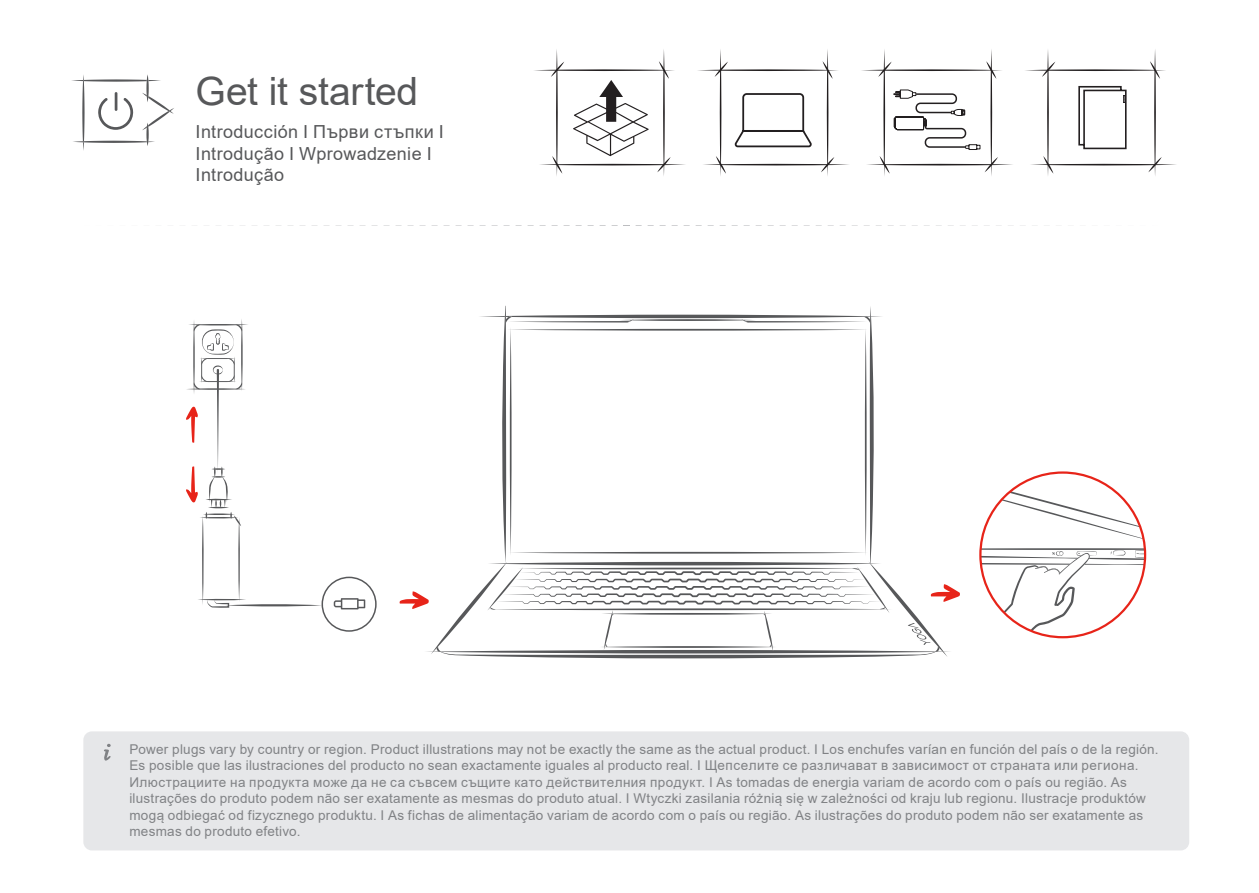
<style>
.page{position:relative;width:1259px;height:893px;background:#fff}
.page>*{position:absolute;margin:0;border:0;box-sizing:border-box;transform-origin:0 0}
.title_addtional_info{font:39px "Arial";letter-spacing:-.005em;color:#57585a}
.title_addtional_info-2{font:18px/21.6px "Arial";letter-spacing:.02em;color:#57585a}
.body_info_60_hui{font:13.5px/16.5px "Arial";letter-spacing:.02em;color:#808285}
</style>
<div class="page">
<svg style="left:72px;top:74px;width:102px;height:76px"></svg>
<div style="left:83px;top:731px;width:1106px;height:119px;background:#e6e7e9;border-radius:9px"></div>
<svg style="left:104px;top:744px;width:7px;height:17px"></svg>
<svg style="left:534px;top:49px;width:151px;height:127px"></svg>
<svg style="left:698px;top:49px;width:151px;height:127px"></svg>
<svg style="left:1025px;top:49px;width:151px;height:127px"></svg>
<svg style="left:862px;top:49px;width:151px;height:127px"></svg>
<svg style="left:979px;top:471px;width:167px;height:167px"></svg>
<svg style="left:399px;top:306px;width:561px;height:352px"></svg>
<svg style="left:186px;top:319px;width:191px;height:313px"></svg>
<p class="title_addtional_info" style="left:196px;top:64px;width:224px">Get it started</p>
<p class="title_addtional_info-2" style="left:196px;top:121px;width:250px">Introducción I Първи стъпки I<br>Introdução I Wprowadzenie I<br>Introdução</p>
<p class="body_info_60_hui" style="left:129px;top:740px;width:1030px">Power plugs vary by country or region. Product illustrations may not be exactly the same as the actual product. I Los enchufes varían en función del país o de la región.<br>Es posible que las ilustraciones del producto no sean exactamente iguales al producto real. I Щепселите се различават в зависимост от страната или региона.<br>Илюстрациите на продукта може да не са съвсем същите като действителния продукт. I As tomadas de energia variam de acordo com o país ou região. As ilustrações do produto podem não ser exatamente as mesmas do produto atual. I Wtyczki zasilania różnią się w zależności od kraju lub regionu. Ilustracje produktów mogą odbiegać od fizycznego produktu. I As fichas de alimentação variam de acordo com o país ou região. As ilustrações do produto podem não ser exatamente as mesmas do produto efetivo.</p>
</div>
